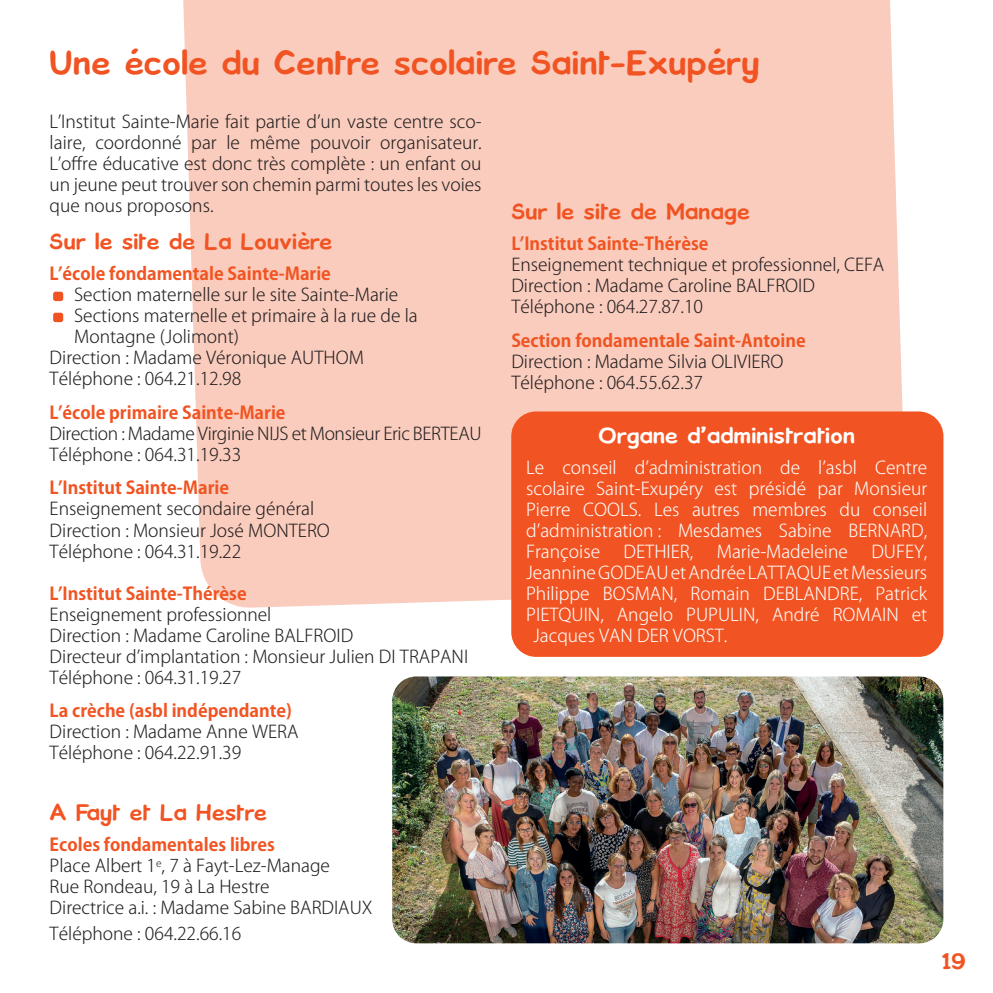
<style>
.page{position:relative;width:993px;height:993px;background:#fff}
.page>*{position:absolute;margin:0;border:0;box-sizing:border-box;transform-origin:0 0}
.t1{font:31.5px "Kronika";letter-spacing:.02em;color:#f15422}
.t2{font:21px "Kronika";letter-spacing:.02em;color:#f15422}
.t3{font:21px "Kronika";letter-spacing:.02em;color:#fff}
.t4{font:300 17.5px/21px "Koz Go Pro";color:#231f20}
.t5{font:300 17.5px/21px "Koz Go Pro";color:#fff;text-align:justify}
.t6{font:700 17.5px "Koz Go Pro";color:#f15422}
.t7{font:300 17.5px/21px "Koz Go Pro";letter-spacing:-.02em;color:#231f20}
.s1{font-weight:700;color:#f15422}
</style>
<div class="page">
<svg style="left:183px;top:0;width:720px;height:608px;background:#fad1c4"></svg>
<div style="left:511px;top:411px;width:432px;height:245px;background:#f15422;border-radius:25px"></div>
<div style="left:53px;top:291px;width:10px;height:10px;background:#f15422;border-radius:2px"></div>
<div style="left:53px;top:312px;width:10px;height:10px;background:#f15422;border-radius:2px"></div>
<img style="left:392px;top:676px;width:551px;height:267px">
<h1 class="t1" style="left:50px;top:40px;width:711px">Une école du Centre scolaire Saint-Exupéry</h1>
<p class="t4" style="left:50px;top:111px;width:433px;text-align:justify">L’Institut Sainte-Marie fait partie d’un vaste centre sco&shy;laire, coordonné par le même pouvoir organisateur.<br>L’offre éducative est donc très complète : un enfant ou un jeune peut trouver son chemin parmi toutes les voies que nous proposons.</p>
<p class="t2" style="left:511px;top:196px;width:240px">Sur le site de Manage</p>
<p class="t6" style="left:511px;top:232px;width:198px">L’Institut Sainte-Thérèse</p>
<p class="t4" style="left:511px;top:254px;width:374px">Enseignement technique et professionnel, CEFA<br>Direction : Madame Caroline BALFROID<br>Téléphone : 064.27.87.10</p>
<p class="t6" style="left:511px;top:329px;width:296px">Section fondamentale Saint-Antoine</p>
<p class="t4" style="left:511px;top:351px;width:273px">Direction : Madame Silvia OLIVIERO<br>Téléphone : 064.55.62.37</p>
<p class="t3" style="left:598px;top:420px;width:258px">Organe d’administration</p>
<p class="t5" style="left:526px;top:457px;width:402px">Le conseil d’administration de l’asbl Centre scolaire Saint-Exupéry est présidé par Monsieur Pierre COOLS. Les autres membres du conseil d’administration : Mesdames Sabine BERNARD, Françoise</p>
<p class="t2" style="left:50px;top:226px;width:284px">Sur le site de La Louvière</p>
<p class="t6" style="left:50px;top:262px;width:283px">L’école fondamentale Sainte-Marie</p>
<p class="t4" style="left:74px;top:284px;width:325px">Section maternelle sur le site Sainte-Marie</p>
<p class="t4" style="left:74px;top:305px;width:345px">Sections maternelle et primaire à la rue de la</p>
<p class="t4" style="left:74px;top:326px;width:166px">Montagne (Jolimont)</p>
<p class="t4" style="left:50px;top:347px;width:316px">Direction : Madame Véronique AUTHOM</p>
<p class="t4" style="left:50px;top:368px;width:193px">Téléphone : 064.21.12.98</p>
<p class="t6" style="left:50px;top:401px;width:237px">L’école primaire Sainte-Marie</p>
<p class="t7" style="left:50px;top:423px;width:433px">Direction : Madame Virginie NIJS et Monsieur Eric BERTEAU<br>Téléphone : 064.31.19.33</p>
<p class="t6" style="left:50px;top:476px;width:181px">L’Institut Sainte-Marie</p>
<p class="t4" style="left:50px;top:498px;width:281px">Enseignement secondaire général<br>Direction : Monsieur José MONTERO<br>Téléphone : 064.31.19.22</p>
<p class="t6" style="left:50px;top:581px;width:198px">L’Institut Sainte-Thérèse</p>
<p class="t4" style="left:50px;top:603px;width:420px">Enseignement professionnel<br>Direction : Madame Caroline BALFROID<br>Directeur d’implantation : Monsieur Julien DI TRAPANI Téléphone : 064.31.19.27</p>
<p class="t6" style="left:50px;top:699px;width:244px">La crèche (asbl indépendante)</p>
<p class="t4" style="left:50px;top:721px;width:250px">Direction : Madame Anne WERA<br>Téléphone : 064.22.91.39</p>
<p class="t5" style="left:623px;top:541px;width:71px">DETHIER,</p>
<p class="t5" style="left:716px;top:541px;width:132px">Marie-Madeleine</p>
<p class="t5" style="left:871px;top:541px;width:57px">DUFEY,</p>
<p class="t5" style="left:526px;top:562px;width:402px">Jeannine GODEAU et Andrée LATTAQUE et Messieurs</p>
<p class="t5" style="left:526px;top:583px;width:402px">Philippe BOSMAN, Romain DEBLANDRE, Patrick</p>
<p class="t5" style="left:526px;top:604px;width:402px">PIETQUIN, Angelo PUPULIN, André ROMAIN et</p>
<p class="t5" style="left:533px;top:625px;width:196px">Jacques VAN DER VORST.</p>
<p class="t2" style="left:50px;top:797px;width:218px">A Fayt et La Hestre</p>
<p class="t4" style="left:50px;top:834px;width:324px"><span class="s1">Ecoles fondamentales libres<br></span>Place Albert 1<sup>e</sup>, 7 à Fayt-Lez-Manage<br>Rue Rondeau, 19 à La Hestre<br>Directrice a.i. : Madame Sabine BARDIAUX</p>
<p class="t4" style="left:50px;top:922px;width:193px">Téléphone : 064.22.66.16</p>
<p class="t2" style="left:941px;top:946px;width:25px">19</p>
</div>
